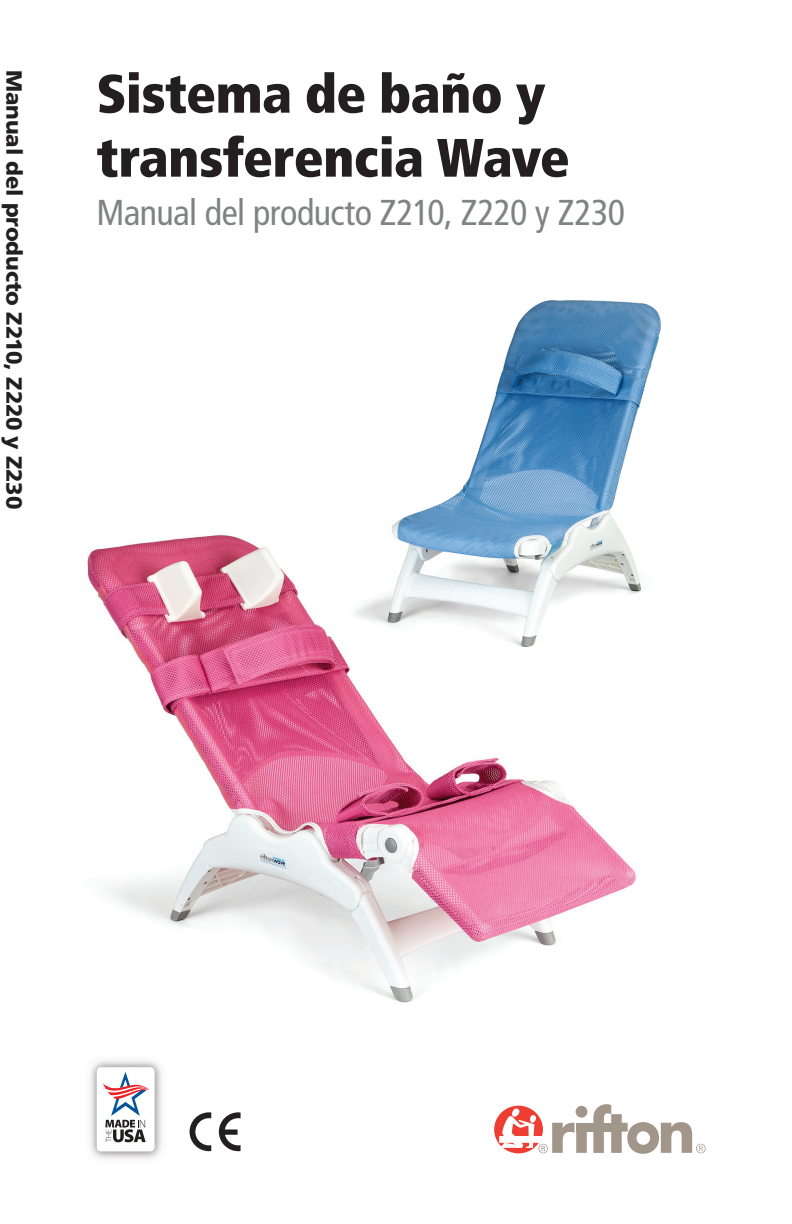
<style>
.page{position:relative;width:792px;height:1224px;background:#fff}
.page>*{position:absolute;margin:0;border:0;box-sizing:border-box;transform-origin:0 0}
.t1{font:900 condensed 54px/64px "Frutiger LT Std";letter-spacing:-.01em;color:#231f20}
.t2{font:condensed 36px "Frutiger LT Std";letter-spacing:-.015em;color:#808285}
.t3{font:900 22px "Frutiger LT Std";letter-spacing:-.01em;color:#231f20}
</style>
<div class="page">
<svg style="left:190px;top:1112px;width:21px;height:39px"></svg>
<svg style="left:219px;top:1112px;width:22px;height:39px"></svg>
<img style="left:87px;top:514px;width:555px;height:489px">
<div style="left:494px;top:1106px;width:49px;height:47px;background:#ee3e34;border-radius:50%"></div>
<svg style="left:499px;top:1104px;width:207px;height:50px"></svg>
<img style="left:90px;top:1060px;width:72px;height:99px">
<div style="left:97px;top:1067px;width:57px;height:84px;background:#fff;border-radius:4px"></div>
<svg style="left:102px;top:1072px;width:47px;height:70px"></svg>
<img style="left:346px;top:300px;width:244px;height:347px">
<p class="t3" style="left:28px;top:70px;width:440px;rotate:90deg">Manual del producto Z210, Z220 y Z230</p>
<p class="t1" style="left:97px;top:62px;width:475px">Sistema de baño y transferencia Wave</p>
<p class="t2" style="left:97px;top:191px;width:530px">Manual del producto Z210, Z220 y Z230</p>
</div>
